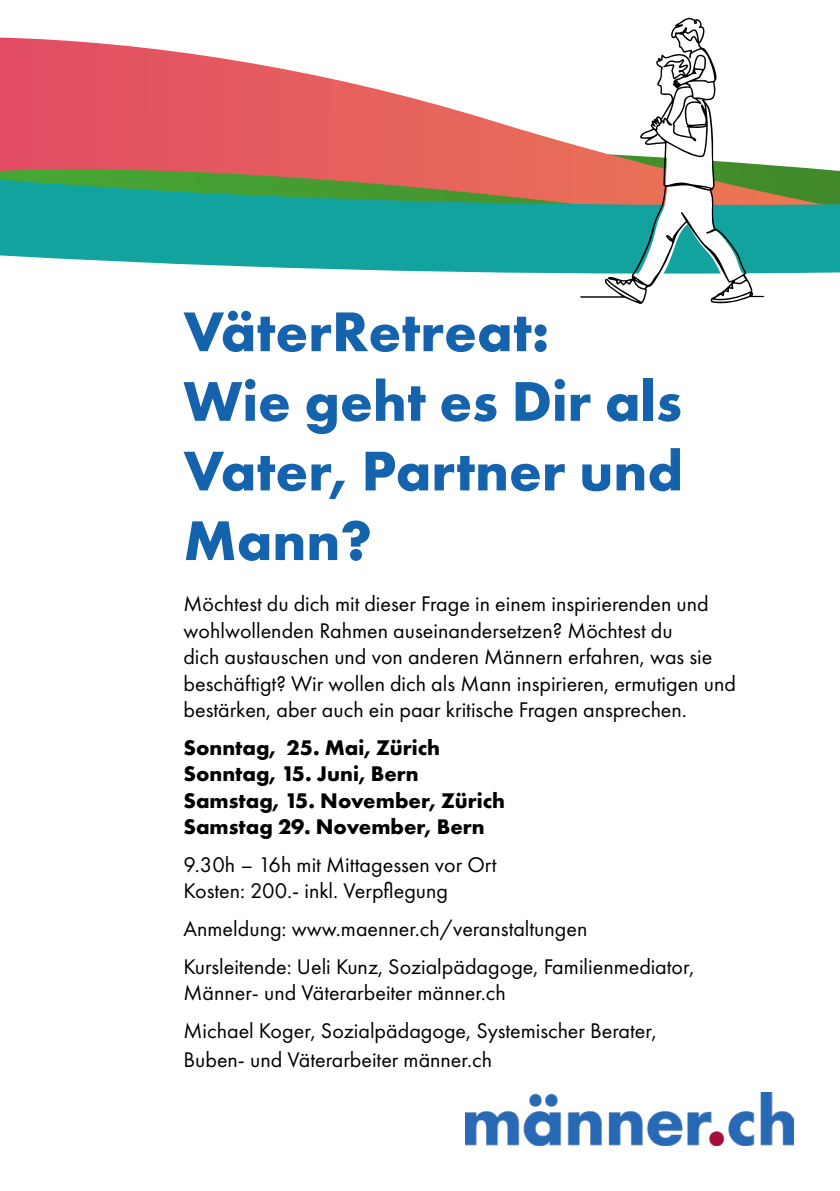
<style>
.page{position:relative;width:840px;height:1191px;background:#fff}
.page>*{position:absolute;margin:0;border:0;box-sizing:border-box;transform-origin:0 0}
.t1{font:700 58px/69.6px "Futura PT";color:#1563ad}
.t2{font:22px/26.4px "Futura PT";color:#000}
.t3{font:700 22px/26.4px "Futura PT";color:#000}
</style>
<div class="page">
<svg style="left:0;top:38px;width:839px;height:141px"></svg>
<svg style="left:0;top:179px;width:839px;height:95px;background:#33a694"></svg>
<svg style="left:524px;top:38px;width:257px;height:260px"></svg>
<svg style="left:580px;top:18px;width:183px;height:286px"></svg>
<img style="left:465px;top:1092px;width:327px;height:53px">
<p class="t1" style="left:183px;top:295px;width:501px">VäterRetreat:<br>Wie geht es Dir als<br>Vater, Partner und<br>Mann?</p>
<p class="t2" style="left:183px;top:591px;width:553px">Möchtest du dich mit dieser Frage in einem inspirierenden und wohlwollenden Rahmen auseinandersetzen? Möchtest du<br>dich austauschen und von anderen Männern erfahren, was sie beschäftigt? Wir wollen dich als Mann inspirieren, ermutigen und bestärken, aber auch ein paar kritische Fragen ansprechen.</p>
<p class="t3" style="left:183px;top:733px;width:323px">Sonntag, 25. Mai, Zürich<br>Sonntag, 15. Juni, Bern<br>Samstag, 15. November, Zürich<br>Samstag 29. November, Bern</p>
<p class="t2" style="left:183px;top:851px;width:314px">9.30h – 16h mit Mittagessen vor Ort<br>Kosten: 200.- inkl. Verpflegung</p>
<p class="t2" style="left:183px;top:915px;width:405px">Anmeldung: www.maenner.ch/veranstaltungen</p>
<p class="t2" style="left:183px;top:953px;width:512px">Kursleitende: Ueli Kunz, Sozialpädagoge, Familienmediator,<br>Männer- und Väterarbeiter männer.ch</p>
<p class="t2" style="left:183px;top:1016px;width:474px;line-height:28.8px">Michael Koger, Sozialpädagoge, Systemischer Berater,<br>Buben- und Väterarbeiter männer.ch</p>
</div>
